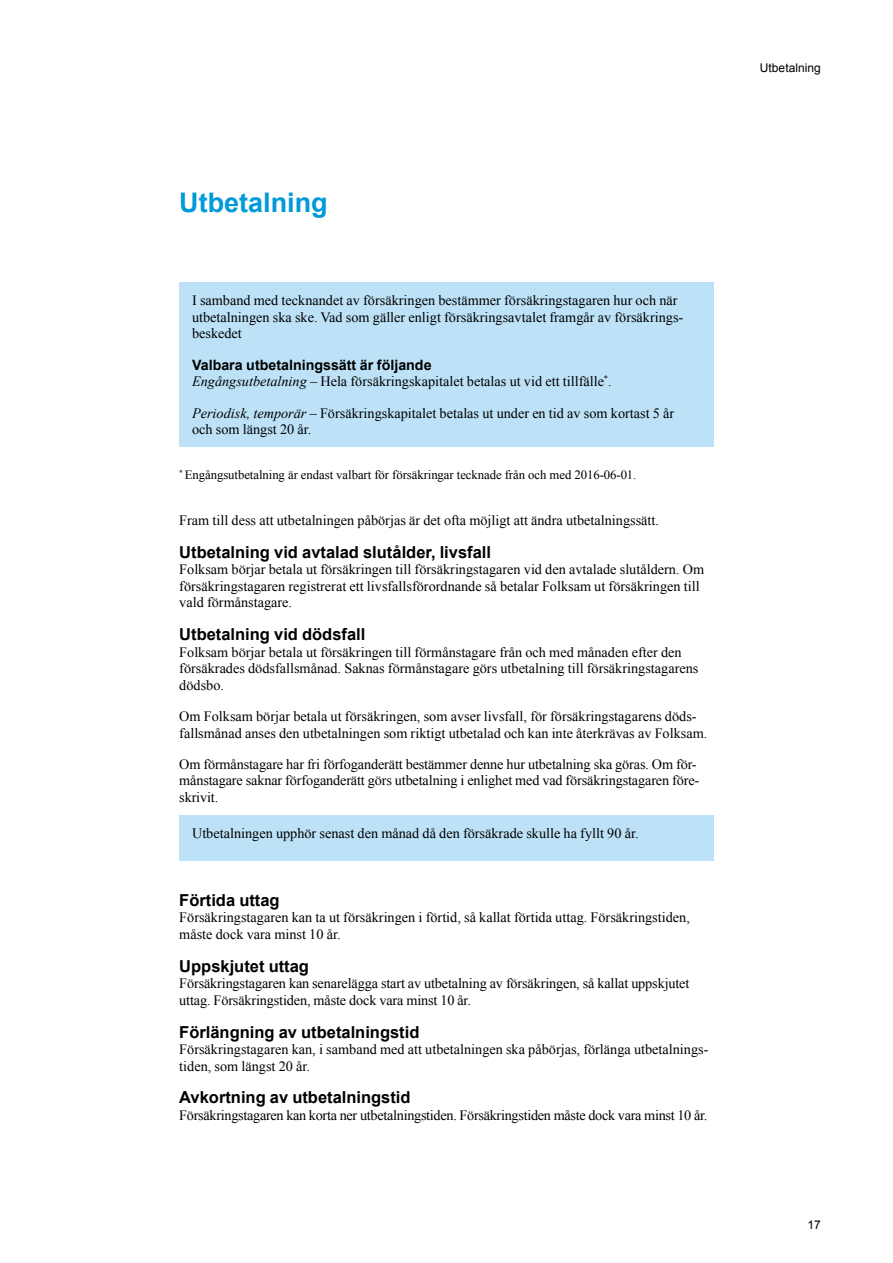
<style>
.page{position:relative;width:893px;height:1263px;background:#fff}
.page>*{position:absolute;margin:0;border:0;box-sizing:border-box;transform-origin:0 0}
.t1{font:700 27px "Arial";color:#009ad8}
.t2{font:700 16.5px "Arial";color:#000}
.t3{font:14.25px/16.5px "Times New Roman";color:#000}
.t4{font:14.25px "Times New Roman";letter-spacing:-.02em;color:#000}
.t5{font:700 14.25px "Arial";color:#000}
.t6{font:12.75px "Times New Roman";letter-spacing:-.005em;color:#000}
.t7{font:12px "Arial";color:#000}
.s1{font-style:italic}
</style>
<div class="page">
<div style="left:179px;top:283px;width:535px;height:164px;background:#bde2f7"></div>
<div style="left:179px;top:815px;width:535px;height:46px;background:#bde2f7"></div>
<h1 class="t1" style="left:179px;top:185px;width:150px">Utbetalning</h1>
<p class="t3" style="left:192px;top:292px;width:493px">I samband med tecknandet av försäkringen bestämmer försäkringstagaren hur och när utbetalningen ska ske. Vad som gäller enligt försäkringsavtalet framgår av försäkrings&shy;beskedet</p>
<p class="t5" style="left:192px;top:355px;width:241px">Valbara utbetalningssätt är följande</p>
<p class="t3" style="left:192px;top:373px;width:421px"><span class="s1">Engångsutbetalning</span> – Hela försäkringskapitalet betalas ut vid ett tillfälle<sup>*</sup>.</p>
<p class="t3" style="left:192px;top:404px;width:484px"><span class="s1">Periodisk, temporär</span> – Försäkringskapitalet betalas ut under en tid av som kortast 5 år och som längst 20 år.</p>
<p class="t6" style="left:179px;top:466px;width:459px"><sup>*</sup> Engångsutbetalning är endast valbart för försäkringar tecknade från och med 2016-06-01.</p>
<p class="t3" style="left:179px;top:512px;width:481px">Fram till dess att utbetalningen påbörjas är det ofta möjligt att ändra utbetalningssätt.</p>
<p class="t2" style="left:179px;top:541px;width:313px">Utbetalning vid avtalad slutålder, livsfall</p>
<p class="t3" style="left:179px;top:561px;width:526px">Folksam börjar betala ut försäkringen till försäkringstagaren vid den avtalade slutåldern. Om försäkringstagaren registrerat ett livsfallsförordnande så betalar Folksam ut försäkringen till vald förmånstagare.</p>
<p class="t2" style="left:179px;top:623px;width:188px">Utbetalning vid dödsfall</p>
<p class="t3" style="left:179px;top:643px;width:521px">Folksam börjar betala ut försäkringen till förmånstagare från och med månaden efter den försäkrades dödsfallsmånad. Saknas förmånstagare görs utbetalning till försäkringstagarens dödsbo.</p>
<p class="t3" style="left:179px;top:708px;width:529px">Om Folksam börjar betala ut försäkringen, som avser livsfall, för försäkringstagarens döds&shy;fallsmånad anses den utbetalningen som riktigt utbetalad och kan inte återkrävas av Folksam.</p>
<p class="t3" style="left:179px;top:756px;width:521px">Om förmånstagare har fri förfoganderätt bestämmer denne hur utbetalning ska göras. Om för&shy;månstagare saknar förfoganderätt görs utbetalning i enlighet med vad försäkringstagaren före&shy;skrivit.</p>
<p class="t3" style="left:192px;top:824px;width:448px">Utbetalningen upphör senast den månad då den försäkrade skulle ha fyllt 90 år.</p>
<p class="t2" style="left:179px;top:889px;width:102px">Förtida uttag</p>
<p class="t3" style="left:179px;top:909px;width:512px">Försäkringstagaren kan ta ut försäkringen i förtid, så kallat förtida uttag. Försäkringstiden, måste dock vara minst 10 år.</p>
<p class="t2" style="left:179px;top:955px;width:131px">Uppskjutet uttag</p>
<p class="t3" style="left:179px;top:975px;width:512px">Försäkringstagaren kan senarelägga start av utbetalning av försäkringen, så kallat uppskjutet uttag. Försäkringstiden, måste dock vara minst 10 år.</p>
<p class="t2" style="left:179px;top:1021px;width:242px">Förlängning av utbetalningstid</p>
<p class="t3" style="left:179px;top:1041px;width:531px">Försäkringstagaren kan, i samband med att utbetalningen ska påbörjas, förlänga utbetalnings&shy;tiden, som längst 20 år.</p>
<p class="t2" style="left:179px;top:1087px;width:233px">Avkortning av utbetalningstid</p>
<p class="t4" style="left:179px;top:1105px;width:529px">Försäkringstagaren kan korta ner utbetalningstiden. Försäkringstiden måste dock vara minst 10 år.</p>
<p class="t7" style="left:760px;top:60px;width:62px">Utbetalning</p>
<p class="t7" style="left:807px;top:1217px;width:15px">17</p>
</div>
